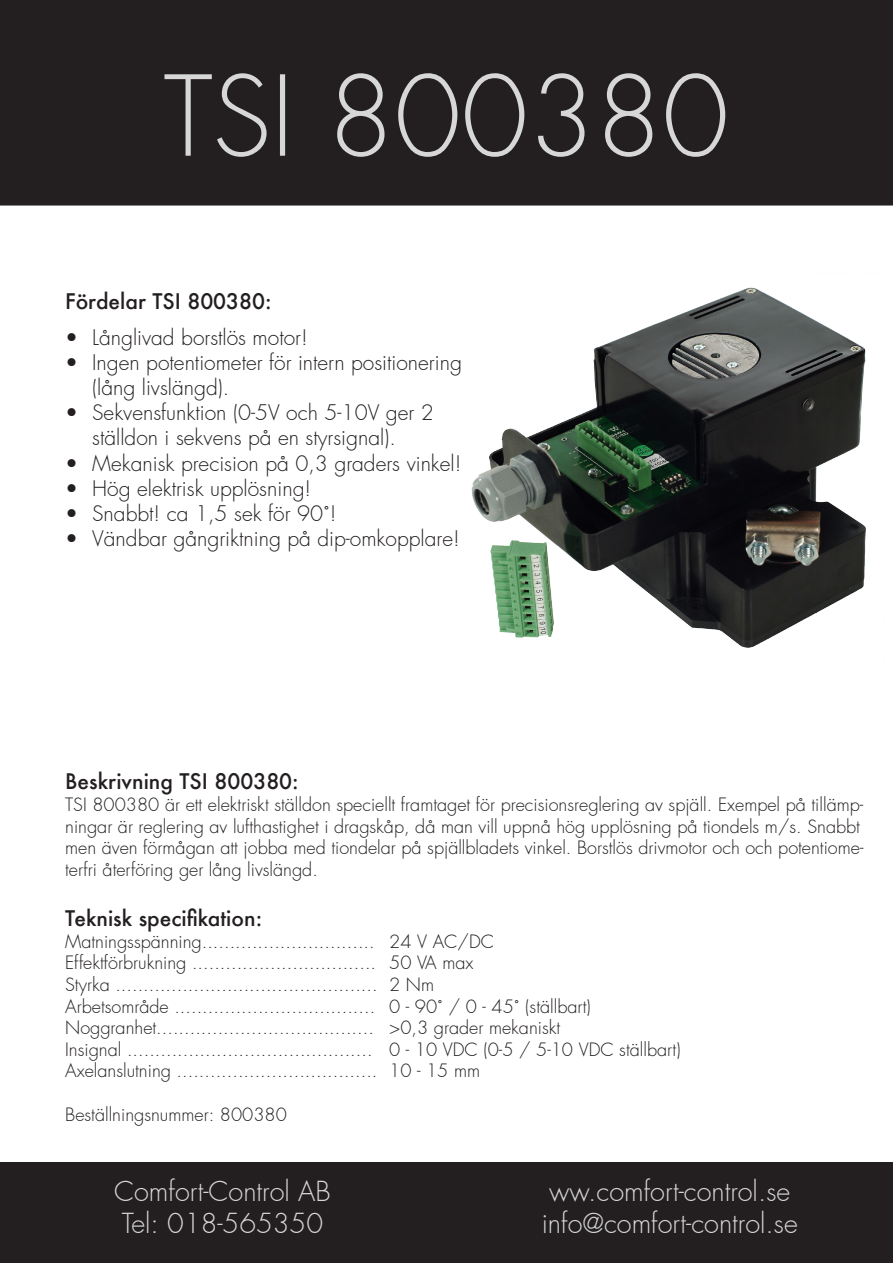
<style>
.page{position:relative;width:893px;height:1263px;background:#fff}
.page>*{position:absolute;margin:0;border:0;box-sizing:border-box;transform-origin:0 0}
.t1{font:300 108px "Futura";color:#d7d7d7}
.t2{font:300 27px "Futura";color:#d7d7d7}
.t3{font:300 21px/25.2px "Futura";color:#231f20}
.t4{font:500 21px "Futura";color:#231f20}
.t5{font:300 18px/21.6px "Futura";color:#231f20}
</style>
<div class="page">
<div style="left:0;top:1162px;width:893px;height:101px;background:#231f20"></div>
<div style="left:0;top:0;width:893px;height:206px;background:#231f20"></div>
<img style="left:471px;top:287px;width:395px;height:361px">
<p class="t1" style="left:164px;top:47px;width:567px">TSI 800380</p>
<p class="t4" style="left:65px;top:286px;width:208px">Fördelar TSI 800380:</p>
<p class="t3" style="left:65px;top:325px;width:244px">• Långlivad borstlös motor!</p>
<p class="t3" style="left:92px;top:350px;width:371px;text-indent:-27px">• Ingen potentiometer för intern positionering (lång livslängd).</p>
<p class="t3" style="left:65px;top:400px;width:370px;text-align:center">• Sekvensfunktion (0-5V och 5-10V ger 2 ställdon i sekvens på en styrsignal).</p>
<p class="t3" style="left:65px;top:451px;width:398px">• Mekanisk precision på 0,3 graders vinkel!</p>
<p class="t3" style="left:65px;top:476px;width:248px">• Hög elektrisk upplösning!</p>
<p class="t3" style="left:65px;top:501px;width:273px">• Snabbt! ca 1,5 sek för 90˚!</p>
<p class="t3" style="left:65px;top:526px;width:396px">• Vändbar gångriktning på dip-omkopplare!</p>
<p class="t4" style="left:65px;top:767px;width:235px">Beskrivning TSI 800380:</p>
<p class="t5" style="left:65px;top:794px;width:800px">TSI 800380 är ett elektriskt ställdon speciellt framtaget för precisionsreglering av spjäll. Exempel på tillämp&shy;ningar är reglering av lufthastighet i dragskåp, då man vill uppnå hög upplösning på tiondels m/s. Snabbt men även förmågan att jobba med tiondelar på spjällbladets vinkel. Borstlös drivmotor och och potentiome&shy;terfri återföring ger lång livslängd.</p>
<p class="t4" style="left:65px;top:904px;width:198px">Teknisk specifikation:</p>
<p class="t5" style="left:65px;top:931px;width:430px">Matningsspänning............................... 24 V AC/DC</p>
<p class="t5" style="left:65px;top:952px;width:410px">Effektförbrukning ................................. 50 VA max</p>
<p class="t5" style="left:65px;top:974px;width:370px">Styrka ............................................... 2 Nm</p>
<p class="t5" style="left:65px;top:995px;width:527px">Arbetsområde .................................... 0 - 90˚ / 0 - 45˚ (ställbart)</p>
<p class="t5" style="left:65px;top:1017px;width:496px">Noggranhet....................................... &gt;0,3 grader mekaniskt</p>
<p class="t5" style="left:65px;top:1039px;width:617px">Insignal ............................................ 0 - 10 VDC (0-5 / 5-10 VDC ställbart)</p>
<p class="t5" style="left:65px;top:1060px;width:416px">Axelanslutning .................................... 10 - 15 mm</p>
<p class="t5" style="left:65px;top:1103px;width:223px">Beställningsnummer: 800380</p>
<p class="t2" style="left:114px;top:1174px;width:218px">Comfort-Control AB</p>
<p class="t2" style="left:122px;top:1206px;width:203px">Tel: 018-565350</p>
<p class="t2" style="left:549px;top:1174px;width:243px">ww.comfort-control.se</p>
<p class="t2" style="left:542px;top:1206px;width:258px">info@comfort-control.se</p>
</div>
